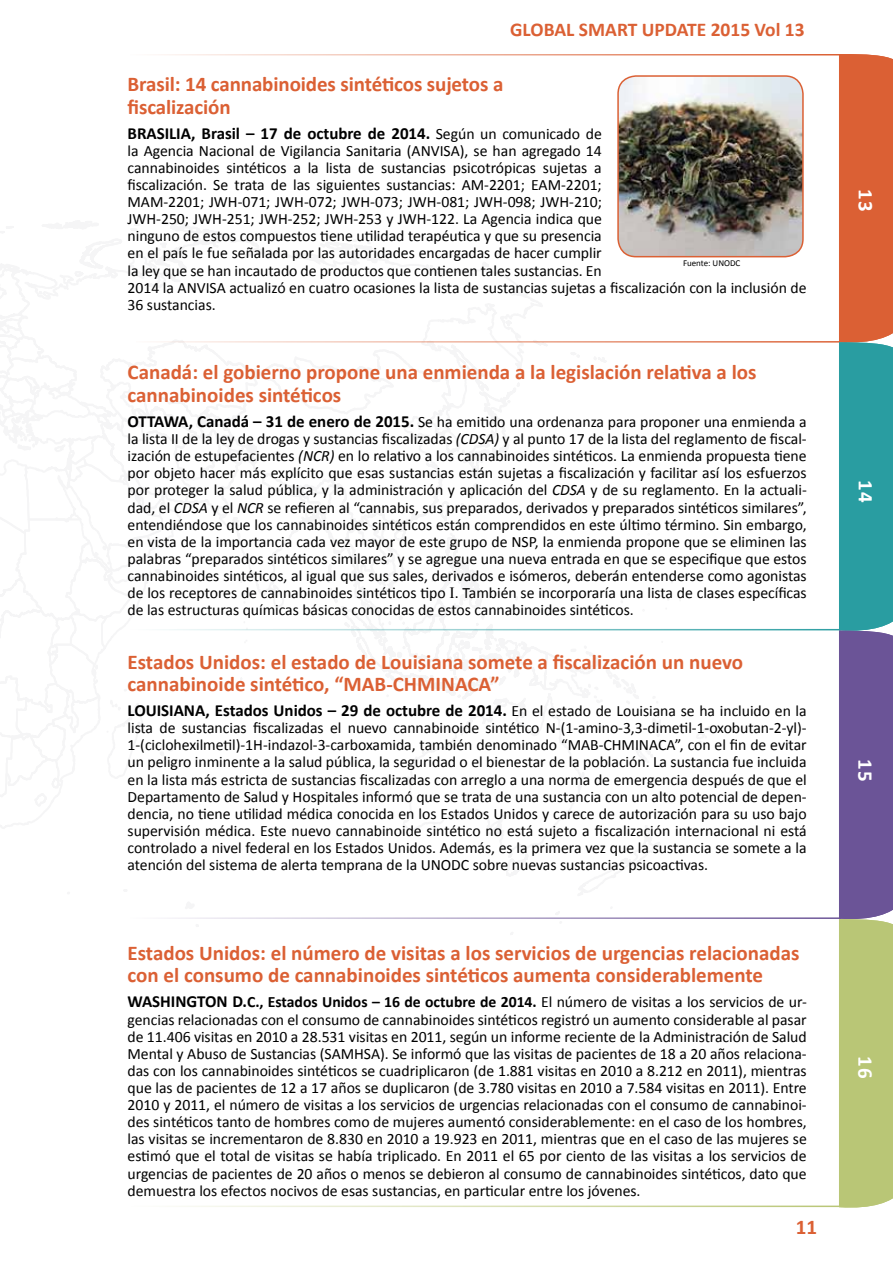
<style>
.page{position:relative;width:893px;height:1263px;background:#fff}
.page>*{position:absolute;margin:0;border:0;box-sizing:border-box;transform-origin:0 0}
.t1{font:700 21px/22.5px "Calibri";color:#db6034}
.t2{font:700 21px "Calibri";letter-spacing:.06em;color:#fff}
.t3{font:700 19.5px "Calibri";color:#db6034}
.t4{font:700 16.95px "Calibri";letter-spacing:-.005em;color:#000}
.t5{font:15.75px/17.1px "Calibri";letter-spacing:-.005em;color:#000;text-align:justify}
.t6{font:9px "Calibri";letter-spacing:-.005em;color:#000}
.s1{font-weight:400;font-size:15.75px}
.s2{font-weight:700;font-size:16.95px}
.s3{font-style:italic}
.s4{font-family:"Times New Roman"}
.s5{font-weight:700}
</style>
<div class="page">
<hr style="left:136px;top:341px;width:711px;height:2px;background:#db6034">
<hr style="left:130px;top:54px;width:711px;height:2px;background:#db6034">
<hr style="left:130px;top:629px;width:711px;height:1px;background:#299da1">
<hr style="left:130px;top:917px;width:711px;height:2px;background:#6b5497">
<hr style="left:131px;top:1205px;width:711px;height:2px;background:#b9c676">
<svg style="left:839px;top:54px;width:54px;height:1154px;background:#8b8679"></svg>
<img style="left:618px;top:76px;width:185px;height:181px">
<div style="left:617px;top:75px;width:187px;height:182px;border:2px solid #db6034;border-radius:18px"></div>
<p class="t3" style="left:510px;top:17px;width:296px">GLOBAL SMART UPDATE 2015 Vol 13</p>
<h1 class="t1" style="left:128px;top:73px;width:377px">Brasil: 14 cannabinoides sintéticos sujetos a fiscalización</h1>
<p class="t4" style="left:128px;top:122px;width:476px">BRASILIA, Brasil – 17 de octubre de 2014. <span class="s1">Según un comunicado de</span></p>
<p class="t5" style="left:128px;top:142px;width:681px;text-align:left">la Agencia Nacional de Vigilancia Sanitaria (ANVISA), se han agregado 14<br>cannabinoides sintéticos a la lista de sustancias psicotrópicas sujetas a<br>fiscalización. Se trata de las siguientes sustancias: AM-2201; EAM-2201;<br>MAM-2201; JWH-071; JWH-072; JWH-073; JWH-081; JWH-098; JWH-210;<br>JWH-250; JWH-251; JWH-252; JWH-253 y JWH-122. La Agencia indica que<br>ninguno de estos compuestos tiene utilidad terapéutica y que su presencia<br>en el país le fue señalada por las autoridades encargadas de hacer cumplir<br>la ley que se han incautado de productos que contienen tales sustancias. En<br>2014 la ANVISA actualizó en cuatro ocasiones la lista de sustancias sujetas a fiscalización con la inclusión de 36 sustancias.</p>
<p class="t6" style="left:683px;top:257px;width:59px">Fuente: UNODC</p>
<h1 class="t1" style="left:128px;top:361px;width:630px">Canadá: el gobierno propone una enmienda a la legislación relativa a los cannabinoides sintéticos</h1>
<p class="t5" style="left:128px;top:413px;width:681px"><span class="s2">OTTAWA, Canadá – 31 de enero de 2015.</span> Se ha emitido una ordenanza para proponer una enmienda a la lista II de la ley de drogas y sustancias fiscalizadas <span class="s3">(CDSA)</span> y al punto 17 de la lista del reglamento de fiscal&shy;ización de estupefacientes <span class="s3">(NCR)</span> en lo relativo a los cannabinoides sintéticos. La enmienda propuesta tiene por objeto hacer más explícito que esas sustancias están sujetas a fiscalización y facilitar así los esfuerzos por proteger la salud pública, y la administración y aplicación del <span class="s3">CDSA</span> y de su reglamento. En la actuali&shy;dad, el <span class="s3">CDSA</span> y el <span class="s3">NCR</span> se refieren al “cannabis, sus preparados, derivados y preparados sintéticos similares”, entendiéndose que los cannabinoides sintéticos están comprendidos en este último término. Sin embargo, en vista de la importancia cada vez mayor de este grupo de NSP, la enmienda propone que se eliminen las palabras “preparados sintéticos similares” y se agregue una nueva entrada en que se especifique que estos cannabinoides sintéticos, al igual que sus sales, derivados e isómeros, deberán entenderse como agonistas de los receptores de cannabinoides sintéticos tipo <span class="s4">I</span>. También se incorporaría una lista de clases específicas de las estructuras químicas básicas conocidas de estos cannabinoides sintéticos.</p>
<h1 class="t1" style="left:128px;top:650px;width:617px">Estados Unidos: el estado de Louisiana somete a fiscalización un nuevo cannabinoide sintético, “MAB-CHMINACA”</h1>
<p class="t4" style="left:128px;top:700px;width:681px">LOUISIANA, Estados Unidos – 29 de octubre de 2014. <span class="s1">En el estado de Louisiana se ha incluido en la</span></p>
<p class="t5" style="left:128px;top:719px;width:681px">lista de sustancias fiscalizadas el nuevo cannabinoide sintético N-(1-amino-3,3-dimetil-1-oxobutan-2-yl)- 1-(ciclohexilmetil)-1H-indazol-3-carboxamida, también denominado “MAB-CHMINACA”, con el fin de evitar un peligro inminente a la salud pública, la seguridad o el bienestar de la población. La sustancia fue incluida en la lista más estricta de sustancias fiscalizadas con arreglo a una norma de emergencia después de que el Departamento de Salud y Hospitales informó que se trata de una sustancia con un alto potencial de depen&shy;dencia, no tiene utilidad médica conocida en los Estados Unidos y carece de autorización para su uso bajo supervisión médica. Este nuevo cannabinoide sintético no está sujeto a fiscalización internacional ni está controlado a nivel federal en los Estados Unidos. Además, es la primera vez que la sustancia se somete a la atención del sistema de alerta temprana de la UNODC sobre nuevas sustancias psicoactivas.</p>
<h1 class="t1" style="left:128px;top:941px;width:673px">Estados Unidos: el número de visitas a los servicios de urgencias relacionadas con el consumo de cannabinoides sintéticos aumenta considerablemente</h1>
<p class="t5" style="left:128px;top:994px;width:681px"><span class="s2">WASHINGTON D.</span><span class="s5">C., Estados Unidos – 16 de octubre de 2014.</span> El número de visitas a los servicios de ur&shy;gencias relacionadas con el consumo de cannabinoides sintéticos registró un aumento considerable al pasar de 11.406 visitas en 2010 a 28.531 visitas en 2011, según un informe reciente de la Administración de Salud Mental y Abuso de Sustancias (SAMHSA). Se informó que las visitas de pacientes de 18 a 20 años relaciona&shy;das con los cannabinoides sintéticos se cuadriplicaron (de 1.881 visitas en 2010 a 8.212 en 2011), mientras que las de pacientes de 12 a 17 años se duplicaron (de 3.780 visitas en 2010 a 7.584 visitas en 2011). Entre 2010 y 2011, el número de visitas a los servicios de urgencias relacionadas con el consumo de cannabinoi&shy;des sintéticos tanto de hombres como de mujeres aumentó considerablemente: en el caso de los hombres, las visitas se incrementaron de 8.830 en 2010 a 19.923 en 2011, mientras que en el caso de las mujeres se estimó que el total de visitas se había triplicado. En 2011 el 65 por ciento de las visitas a los servicios de urgencias de pacientes de 20 años o menos se debieron al consumo de cannabinoides sintéticos, dato que demuestra los efectos nocivos de esas sustancias, en particular entre los jóvenes.</p>
<h1 class="t1" style="left:796px;top:1215px;width:23px">11</h1>
<h1 class="t2" style="left:879px;top:189px;width:24px;rotate:90deg">13</h1>
<h1 class="t2" style="left:879px;top:195px;width:12px;rotate:90deg">5</h1>
<h1 class="t2" style="left:879px;top:480px;width:24px;rotate:90deg">14</h1>
<h1 class="t2" style="left:879px;top:486px;width:12px;rotate:90deg">6</h1>
<h1 class="t2" style="left:879px;top:759px;width:24px;rotate:90deg">15</h1>
<h1 class="t2" style="left:879px;top:765px;width:12px;rotate:90deg">7</h1>
<h1 class="t2" style="left:879px;top:1056px;width:24px;rotate:90deg">16</h1>
<h1 class="t2" style="left:879px;top:1062px;width:12px;rotate:90deg">8</h1>
</div>
